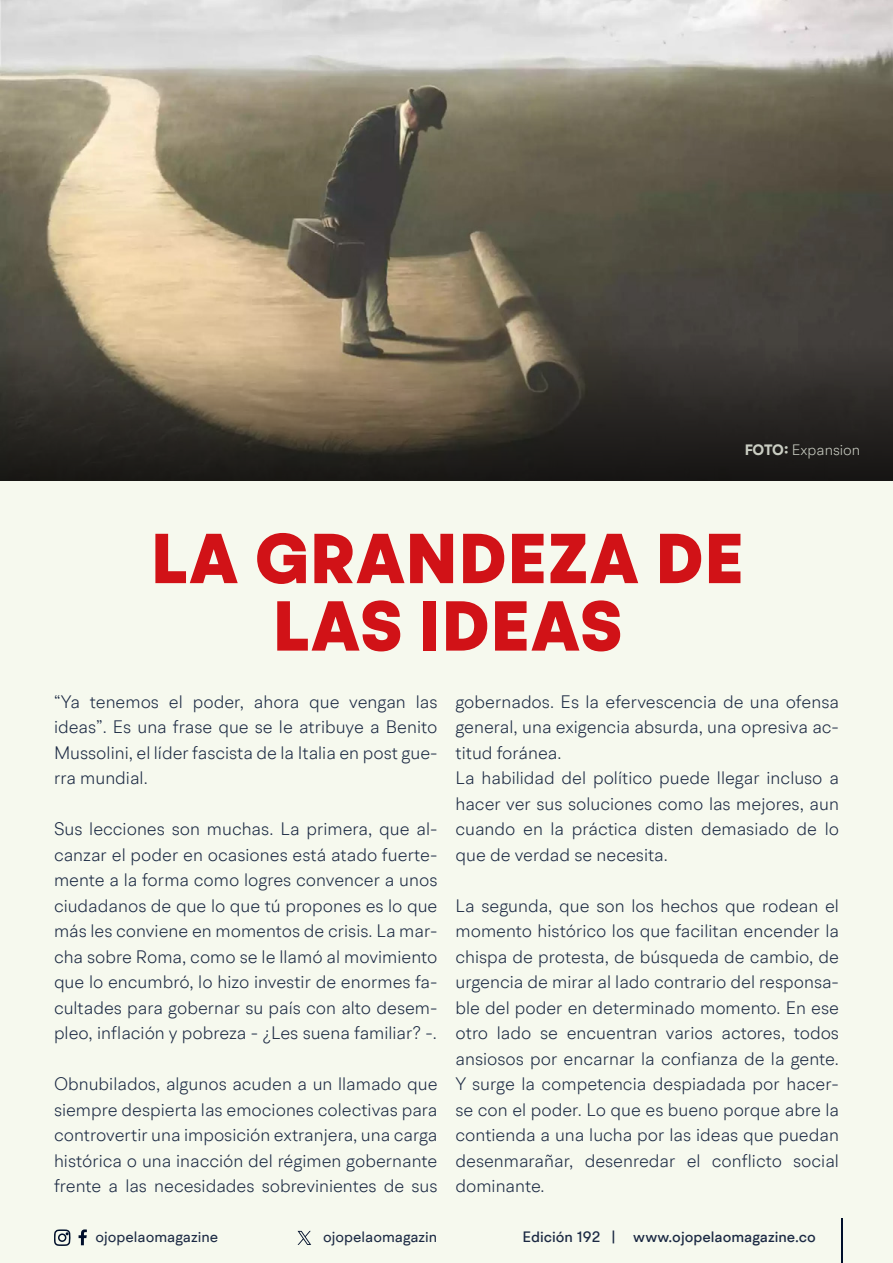
<style>
.page{position:relative;width:893px;height:1263px;background:#f6f9ee}
.page>*{position:absolute;margin:0;border:0;box-sizing:border-box;transform-origin:0 0}
.t1{font:900 70.5px/67.5px "BR Hendrix";letter-spacing:.01em;color:#d11217;text-align:center}
.t2{font:300 18px/25.5px "BR Hendrix";color:#1b2943;text-align:justify}
.t3{font:500 15px "BR Hendrix";color:#1b2943}
.t4{font:15px "BR Hendrix";color:#1b2943}
.t5{font:300 15px "BR Hendrix";color:#f5faed}
.s1{font-weight:700}
</style>
<div class="page">
<svg style="left:79px;top:1229px;width:8px;height:16px"></svg>
<svg style="left:54px;top:1229px;width:17px;height:17px"></svg>
<hr style="left:841px;top:1219px;width:1px;height:44px;background:#000f2b">
<svg style="left:298px;top:1231px;width:13px;height:14px"></svg>
<img style="left:0;top:0;width:893px;height:344px">
<svg style="left:0;top:344px;width:893px;height:137px;background:#463f34"></svg>
<p class="t5" style="left:744px;top:440px;width:118px"><span class="s1">FOTO:</span> Expansion</p>
<h1 class="t1" style="left:151px;top:527px;width:594px">LA GRANDEZA DE<br>LAS IDEAS</h1>
<p class="t2" style="left:54px;top:688px;width:385px">“Ya tenemos el poder, ahora que vengan las ideas”. Es una frase que se le atribuye a Benito Mussolini, el líder fascista de la Italia en post gue&shy;rra mundial.</p>
<p class="t2" style="left:54px;top:816px;width:385px">Sus lecciones son muchas. La primera, que al&shy;canzar el poder en ocasiones está atado fuerte&shy;mente a la forma como logres convencer a unos ciudadanos de que lo que tú propones es lo que más les conviene en momentos de crisis. La mar&shy;cha sobre Roma, como se le llamó al movimiento que lo encumbró, lo hizo investir de enormes fa&shy;cultades para gobernar su país con alto desem&shy;pleo, inflación y pobreza - ¿Les suena familiar? -.</p>
<p class="t2" style="left:54px;top:1071px;width:385px">Obnubilados, algunos acuden a un llamado que siempre despierta las emociones colectivas para controvertir una imposición extranjera, una carga histórica o una inacción del régimen gobernante frente a las necesidades sobrevinientes de sus</p>
<p class="t2" style="left:455px;top:688px;width:385px;text-align:left">gobernados. Es la efervescencia de una ofensa general, una exigencia absurda, una opresiva ac&shy;titud foránea.<br>La habilidad del político puede llegar incluso a hacer ver sus soluciones como las mejores, aun cuando en la práctica disten demasiado de lo que de verdad se necesita.</p>
<p class="t2" style="left:455px;top:892px;width:385px">La segunda, que son los hechos que rodean el momento histórico los que facilitan encender la chispa de protesta, de búsqueda de cambio, de urgencia de mirar al lado contrario del responsa&shy;ble del poder en determinado momento. En ese otro lado se encuentran varios actores, todos ansiosos por encarnar la confianza de la gente.<br>Y surge la competencia despiadada por hacer&shy;se con el poder. Lo que es bueno porque abre la contienda a una lucha por las ideas que puedan desenmarañar, desenredar el conflicto social dominante.</p>
<p class="t4" style="left:96px;top:1227px;width:124px">ojopelaomagazine</p>
<p class="t4" style="left:323px;top:1227px;width:116px">ojopelaomagazin</p>
<p class="t3" style="left:523px;top:1227px;width:295px">Edición 192 | www.ojopelaomagazine.co</p>
</div>
